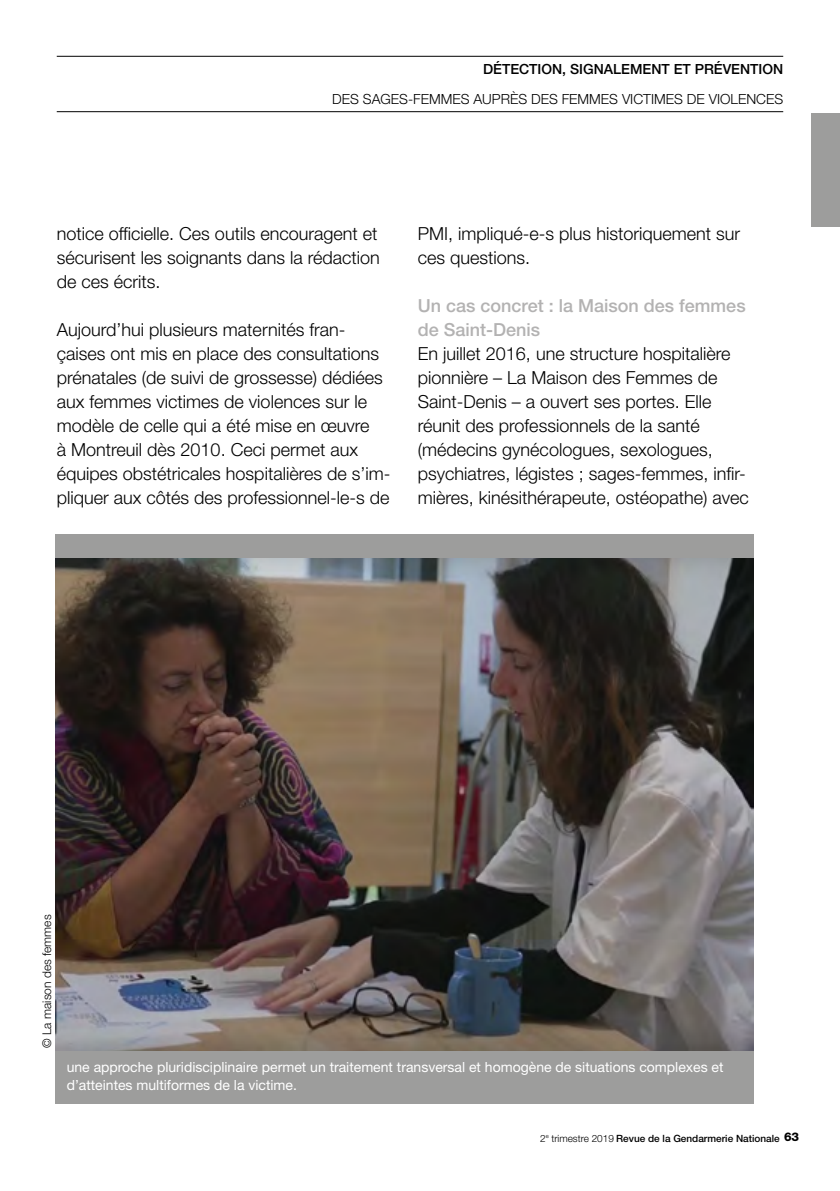
<style>
.page{position:relative;width:840px;height:1191px;background:#fff}
.page>*{position:absolute;margin:0;border:0;box-sizing:border-box;transform-origin:0 0}
.t1{font:300 18px/24px "Helvetica Neue LT Std";color:#000}
.t2{font:500 18px/24px "Helvetica Neue LT Std";color:#b3b2b2}
.t3{font:14px/18px "Helvetica Neue LT Std";color:#fff}
.t4{font:300 14px "Helvetica Neue LT Std";color:#000}
.t5{font:500 14px "Helvetica Neue LT Std";color:#000}
.t6{font:300 12px "Helvetica Neue LT Std";color:#000}
.t7{font:500 10px "Helvetica Neue LT Std";color:#000}
.s1{font-weight:300}
.s2{font-weight:800;font-size:12px}
</style>
<div class="page">
<hr style="left:57px;top:56px;width:725px;height:1px;background:#000">
<hr style="left:57px;top:111px;width:725px;height:1px;background:#000">
<div style="left:811px;top:113px;width:28px;height:114px;background:#9d9d9c"></div>
<div style="left:55px;top:534px;width:698px;height:569px;background:#9d9d9c"></div>
<img style="left:55px;top:558px;width:698px;height:492px">
<p class="t5" style="left:483px;top:60px;width:301px">DÉTECTION, SIGNALEMENT ET PRÉVENTION</p>
<p class="t4" style="left:332px;top:90px;width:452px">DES SAGES-FEMMES AUPRÈS DES FEMMES VICTIMES DE VIOLENCES</p>
<p class="t1" style="left:57px;top:221px;width:324px">notice officielle. Ces outils encouragent et sécurisent les soignants dans la rédaction de ces écrits.</p>
<p class="t1" style="left:57px;top:317px;width:335px">Aujourd’hui plusieurs maternités fran&shy;çaises ont mis en place des consultations prénatales (de suivi de grossesse) dédiées aux femmes victimes de violences sur le modèle de celle qui a été mise en œuvre<br>à Montreuil dès 2010. Ceci permet aux équipes obstétricales hospitalières de s’im&shy;pliquer aux côtés des professionnel-le-s de</p>
<p class="t1" style="left:417px;top:221px;width:323px">PMI, impliqué-e-s plus historiquement sur ces questions.</p>
<p class="t2" style="left:417px;top:293px;width:329px">Un cas concret : la Maison des femmes de Saint-Denis</p>
<p class="t1" style="left:417px;top:341px;width:332px">En juillet 2016, une structure hospitalière pionnière – La Maison des Femmes de Saint-Denis – a ouvert ses portes. Elle réunit des professionnels de la santé (médecins gynécologues, sexologues, psychiatres, légistes ; sages-femmes, infir&shy;mières, kinésithérapeute, ostéopathe) avec</p>
<p class="t6" style="left:39px;top:1047px;width:135px;rotate:-90deg">© La maison des femmes</p>
<p class="t3" style="left:67px;top:1058px;width:658px">une approche pluridisciplinaire permet un traitement transversal et homogène de situations complexes et d’atteintes multiformes de la victime.</p>
<p class="t7" style="left:539px;top:1132px;width:260px"><span class="s1">2</span><sup>e</sup> <span class="s1">trimestre 2019</span> Revue de la Gendarmerie Nationale <span class="s2">63</span></p>
</div>
